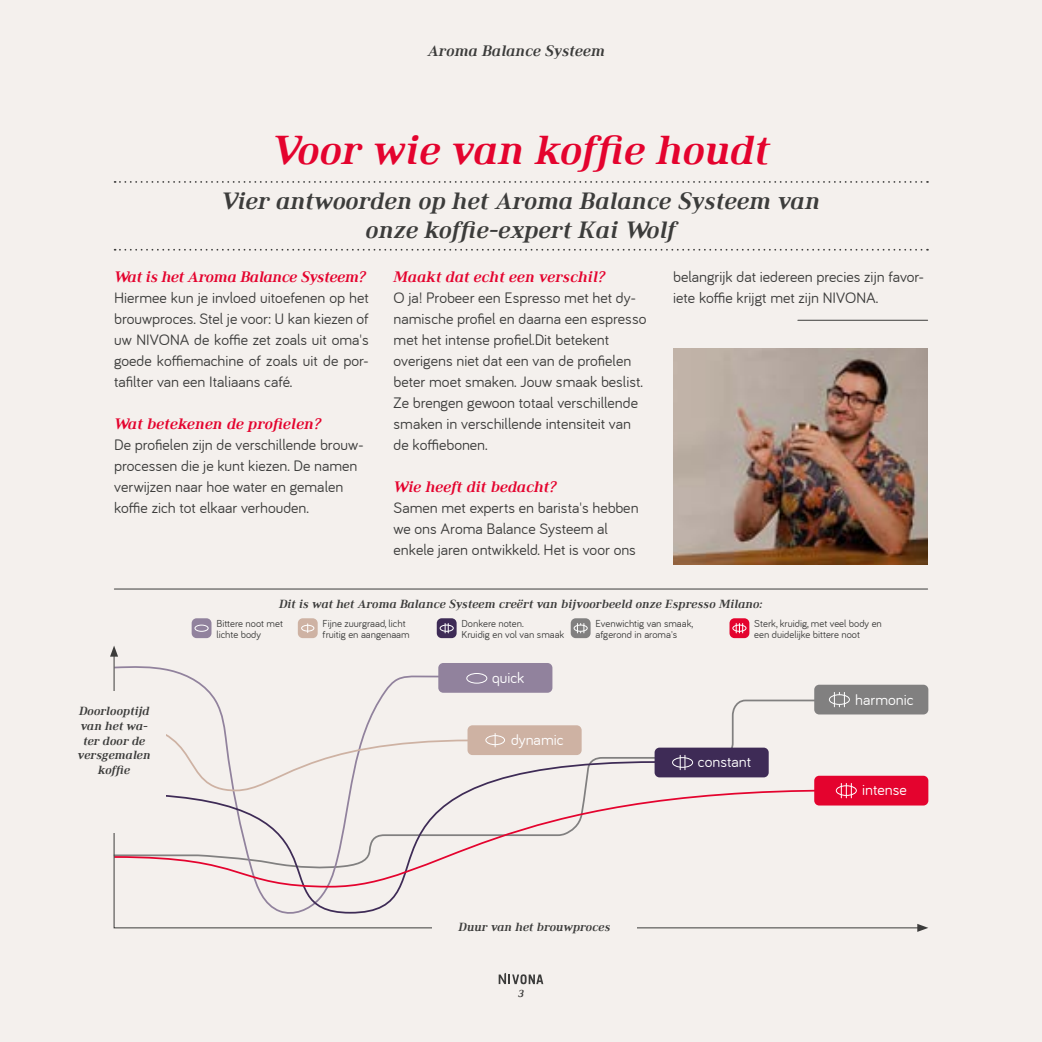
<style>
.page{position:relative;width:1042px;height:1042px;background:#f4f0ed}
.page>*{position:absolute;margin:0;border:0;box-sizing:border-box;transform-origin:0 0}
.t1{font:italic 700 42px "Ethos";color:#e4032e}
.t2{font:italic 700 24.5px/29.4px "Ethos";color:#3c3c3b;text-align:center}
.t3{font:15.75px/21px "Bariol";color:#3c3c3b}
.t4{font:italic 700 15.75px "Ethos";color:#e4032e}
.t5{font:15.75px "Bariol";color:#fff}
.t6{font:italic 700 15.75px "Ethos";letter-spacing:-.02em;color:#e4032e}
.t7{font:italic 700 15.75px "Ethos";color:#3c3c3b}
.t8{font:italic 700 12.25px/14.7px "Ethos";color:#3c3c3b;text-align:center}
.t9{font:10.5px/10.5px "Bariol";color:#3c3c3b}
.t10{font:italic 700 10.5px "Ethos";color:#3c3c3b}
</style>
<div class="page">
<img style="left:673px;top:349px;width:255px;height:215px">
<div style="left:814px;top:776px;width:114px;height:29px;background:#e4032e;border-radius:5px"></div>
<svg style="left:113px;top:656px;width:808px;height:273px"></svg>
<svg style="left:110px;top:645px;width:8px;height:11px"></svg>
<svg style="left:917px;top:924px;width:11px;height:8px"></svg>
<div style="left:485px;top:735px;width:20px;height:10px;border:1px solid #fff;border-radius:50%"></div>
<svg style="left:680px;top:755px;width:5px;height:15px"></svg>
<div style="left:672px;top:757px;width:21px;height:11px;border:1px solid #fff;border-radius:50%"></div>
<div style="left:438px;top:663px;width:114px;height:30px;background:#91829d;border-radius:5px"></div>
<div style="left:466px;top:673px;width:21px;height:10px;border:1px solid #fff;border-radius:50%"></div>
<svg style="left:841px;top:783px;width:11px;height:15px"></svg>
<div style="left:836px;top:785px;width:21px;height:11px;border:1px solid #fff;border-radius:50%"></div>
<div style="left:63px;top:691px;width:103px;height:142px;background:#f4f0ed"></div>
<div style="left:432px;top:907px;width:205px;height:40px;background:#f4f0ed"></div>
<div style="left:814px;top:685px;width:114px;height:29px;background:#818080;border-radius:5px"></div>
<div style="left:829px;top:694px;width:21px;height:11px;border:1px solid #fff;border-radius:50%"></div>
<svg style="left:834px;top:692px;width:11px;height:15px"></svg>
<svg style="left:729px;top:618px;width:20px;height:20px"></svg>
<svg style="left:736px;top:623px;width:7px;height:10px"></svg>
<div style="left:732px;top:625px;width:14px;height:6px;border:1px solid #fff;border-radius:50%"></div>
<div style="left:571px;top:618px;width:19px;height:20px;background:#818080;border-radius:5px"></div>
<div style="left:574px;top:625px;width:13px;height:6px;border:1px solid #fff;border-radius:50%"></div>
<svg style="left:577px;top:623px;width:7px;height:10px"></svg>
<svg style="left:437px;top:618px;width:20px;height:20px"></svg>
<svg style="left:445px;top:623px;width:4px;height:10px"></svg>
<div style="left:440px;top:625px;width:13px;height:6px;border:1px solid #fff;border-radius:50%"></div>
<div style="left:298px;top:618px;width:20px;height:20px;background:#ceb2a3;border-radius:5px"></div>
<div style="left:301px;top:625px;width:13px;height:6px;border:1px solid #fff;border-radius:50%"></div>
<div style="left:192px;top:618px;width:19px;height:20px;background:#91829d;border-radius:5px"></div>
<div style="left:195px;top:625px;width:13px;height:6px;border:1px solid #fff;border-radius:50%"></div>
<hr style="left:114px;top:589px;width:813px;height:1px;background:#3c3c3b">
<svg style="left:115px;top:181px;width:813px;height:2px"></svg>
<svg style="left:115px;top:249px;width:813px;height:2px"></svg>
<hr style="left:798px;top:320px;width:129px;height:1px;background:#3c3c3b">
<svg style="left:499px;top:973px;width:44px;height:11px"></svg>
<p class="t7" style="left:428px;top:42px;width:179px">Aroma Balance Systeem</p>
<h1 class="t1" style="left:272px;top:124px;width:499px">Voor wie van koffie houdt</h1>
<h2 class="t2" style="left:222px;top:186px;width:600px">Vier antwoorden op het Aroma Balance Systeem van onze koffie-expert Kai Wolf</h2>
<p class="t6" style="left:114px;top:267px;width:253px">Wat is het Aroma Balance Systeem?</p>
<p class="t3" style="left:114px;top:287px;width:256px;text-align:justify">Hiermee kun je invloed uitoefenen op het brouwproces. Stel je voor: U kan kiezen of uw NIVONA de koffie zet zoals uit oma's goede koffiemachine of zoals uit de por&shy;tafilter van een Italiaans café.</p>
<p class="t4" style="left:114px;top:414px;width:209px">Wat betekenen de profielen?</p>
<p class="t3" style="left:114px;top:434px;width:251px">De profielen zijn de verschillende brouw&shy;processen die je kunt kiezen. De namen verwijzen naar hoe water en gemalen koffie zich tot elkaar verhouden.</p>
<p class="t4" style="left:394px;top:267px;width:213px">Maakt dat echt een verschil?</p>
<p class="t3" style="left:394px;top:287px;width:254px">O ja! Probeer een Espresso met het dy&shy;namische profiel en daarna een espresso met het intense profiel.Dit betekent overigens niet dat een van de profielen beter moet smaken. Jouw smaak beslist.<br>Ze brengen gewoon totaal verschillende smaken in verschillende intensiteit van de koffiebonen.</p>
<p class="t4" style="left:394px;top:477px;width:164px">Wie heeft dit bedacht?</p>
<p class="t3" style="left:394px;top:497px;width:246px">Samen met experts en barista's hebben we ons Aroma Balance Systeem al enkele jaren ontwikkeld. Het is voor ons</p>
<p class="t3" style="left:673px;top:266px;width:253px">belangrijk dat iedereen precies zijn favor&shy;iete koffie krijgt met zijn NIVONA.</p>
<p class="t8" style="left:279px;top:597px;width:485px">Dit is wat het Aroma Balance Systeem creërt van bijvoorbeeld onze Espresso Milano:</p>
<p class="t8" style="left:78px;top:704px;width:74px">Doorlooptijd van het wa&shy;ter door de versgemalen koffie</p>
<p class="t9" style="left:216px;top:618px;width:68px">Bittere noot met lichte body</p>
<p class="t9" style="left:323px;top:618px;width:88px">Fijne zuurgraad, licht fruitig en aangenaam</p>
<p class="t9" style="left:461px;top:618px;width:104px">Donkere noten.<br>Kruidig en vol van smaak</p>
<p class="t5" style="left:492px;top:669px;width:34px">quick</p>
<p class="t5" style="left:511px;top:731px;width:54px">dynamic</p>
<p class="t9" style="left:595px;top:618px;width:99px">Evenwichtig van smaak, afgerond in aroma's</p>
<p class="t9" style="left:754px;top:618px;width:129px">Sterk, kruidig, met veel body en een duidelijke bittere noot</p>
<p class="t5" style="left:855px;top:691px;width:60px">harmonic</p>
<p class="t5" style="left:698px;top:753px;width:55px">constant</p>
<p class="t5" style="left:862px;top:781px;width:46px">intense</p>
<p class="t8" style="left:459px;top:920px;width:153px">Duur van het brouwproces</p>
<p class="t10" style="left:518px;top:987px;width:7px">3</p>
</div>
